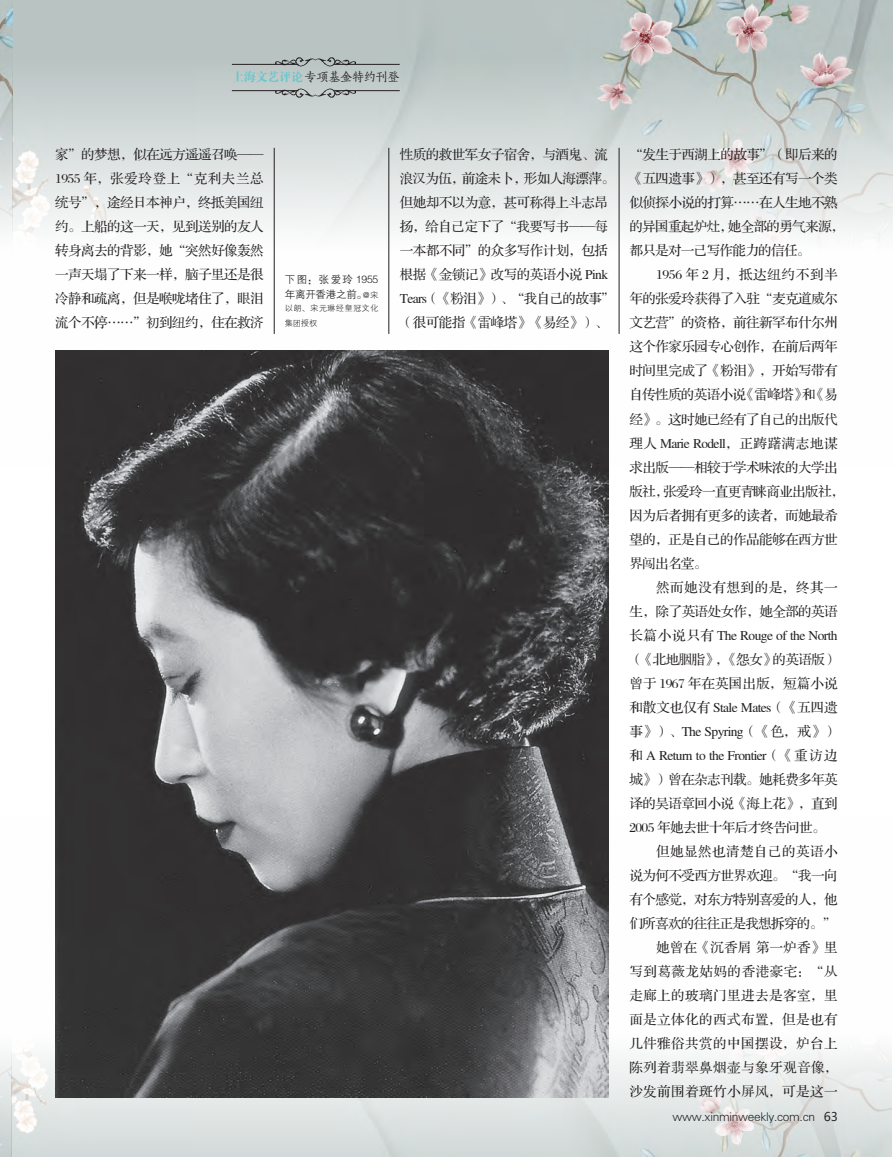
<style>
.page{position:relative;width:893px;height:1157px;background:#fff}
.page>*{position:absolute;margin:0;border:0;box-sizing:border-box;transform-origin:0 0}
.t1{font:13.5px/24px "FZS3 JW GB1 0";letter-spacing:-.035em;color:#231f20;text-align:justify}
.t2{font:13.5px "FZS3 JW GB1 0";letter-spacing:.035em;color:#231f20}
.t3{font:13.5px "FZS3 JW GB1 0";letter-spacing:.015em;color:#231f20}
.t4{font:13.5px "FZS3 JW GB1 0";letter-spacing:.05em;color:#231f20}
.t5{font:13.5px "FZS3 JW GB1 0";letter-spacing:.04em;color:#231f20}
.t6{font:13.5px "FZS3 JW GB1 0";letter-spacing:.045em;color:#231f20}
.t7{font:12.15px "FZSKBXKJW GB1 0";letter-spacing:-.025em;color:#231f20}
.t8{font:12px "FZXH1 JW GB1 0";letter-spacing:-.025em;color:#231f20}
.t9{font:10.5px/15px "FZZDXJW GB1 0";letter-spacing:-.025em;color:#231f20}
.t10{font:8.25px/15px "FZXH1 JW GB1 0";letter-spacing:.04em;color:#231f20}
.s1{font-family:"FZDBSJW GB1 0";color:#63c8cf}
.s2{font-family:"FZXH1 JW GB1 0";font-size:8.25px}
.s3{font-family:"Microsoft Ya Hei"}
</style>
<div class="page">
<img style="left:0;top:816px;width:892px;height:341px">
<img style="left:0;top:0;width:893px;height:467px">
<img style="left:276px;top:55px;width:80px;height:12px">
<hr style="left:232px;top:64px;width:67px;height:1px;background:#231f20">
<hr style="left:333px;top:64px;width:67px;height:1px;background:#231f20">
<img style="left:276px;top:88px;width:80px;height:12px">
<hr style="left:232px;top:90px;width:67px;height:1px;background:#231f20">
<hr style="left:333px;top:90px;width:67px;height:1px;background:#231f20">
<hr style="left:389px;top:148px;width:1px;height:186px;background:#231f20">
<hr style="left:619px;top:148px;width:1px;height:186px;background:#231f20">
<hr style="left:274px;top:148px;width:1px;height:186px;background:#231f20">
<img style="left:55px;top:350px;width:553px;height:747px">
<p class="t7" style="left:232px;top:71px;width:169px"><span class="s1">上海文艺评论</span>专项基金特约刊登</p>
<p class="t1" style="left:55px;top:143px;width:210px">家”的梦想，似在远方遥遥召唤—— 1955 年，张爱玲登上“克利夫兰总统号”，途经日本神户，终抵美国纽约。上船的这一天，见到送别的友人转身离去的背影，她“突然好像轰然一声天塌了下来一样，脑子里还是很冷静和疏离，但是喉咙堵住了，眼泪流个不停……”初到纽约，住在救济</p>
<p class="t1" style="left:400px;top:143px;width:217px;text-align:left">性质的救世军女子宿舍，与酒鬼、流浪汉为伍，前途未卜，形如人海漂萍。但她却不以为意，甚可称得上斗志昂扬，给自己定下了“我要写书——每一本都不同”的众多写作计划，包括根据《金锁记》改写的英语小说 Pink<br>Tears（《粉泪》）、“我自己的故事”（很可能指《雷峰塔》《易经》）、</p>
<p class="t1" style="left:629px;top:143px;width:210px">“发生于西湖上的故事”（即后来的</p>
<p class="t1" style="left:629px;top:167px;width:210px">《五四遗事》），甚至还有写一个类</p>
<p class="t1" style="left:629px;top:191px;width:210px">似侦探小说的打算……在人生地不熟</p>
<p class="t1" style="left:629px;top:215px;width:217px">的异国重起炉灶，她全部的勇气来源，</p>
<p class="t1" style="left:629px;top:239px;width:183px">都只是对一己写作能力的信任。</p>
<p class="t4" style="left:656px;top:268px;width:183px">1956 年 2 月，抵达纽约不到半</p>
<p class="t1" style="left:629px;top:287px;width:210px">年的张爱玲获得了入驻“麦克道威尔</p>
<p class="t1" style="left:629px;top:311px;width:210px">文艺营”的资格，前往新罕布什尔州</p>
<p class="t1" style="left:629px;top:335px;width:210px">这个作家乐园专心创作，在前后两年</p>
<p class="t1" style="left:629px;top:359px;width:210px">时间里完成了《粉泪》，开始写带有</p>
<p class="t1" style="left:629px;top:383px;width:210px">自传性质的英语小说《雷峰塔》和《易</p>
<p class="t1" style="left:629px;top:407px;width:210px">经》。这时她已经有了自己的出版代</p>
<p class="t1" style="left:629px;top:431px;width:210px">理人 Marie Rodell，正踌躇满志地谋</p>
<p class="t1" style="left:629px;top:455px;width:210px">求出版——相较于学术味浓的大学出</p>
<p class="t1" style="left:629px;top:479px;width:217px">版社，张爱玲一直更青睐商业出版社，</p>
<p class="t1" style="left:629px;top:503px;width:210px">因为后者拥有更多的读者，而她最希</p>
<p class="t1" style="left:629px;top:527px;width:210px">望的，正是自己的作品能够在西方世</p>
<p class="t1" style="left:629px;top:551px;width:79px">界闯出名堂。</p>
<p class="t6" style="left:656px;top:580px;width:183px">然而她没有想到的是，终其一</p>
<p class="t1" style="left:629px;top:599px;width:210px">生，除了英语处女作，她全部的英语</p>
<p class="t1" style="left:629px;top:623px;width:210px">长篇小说只有 The Rouge of the North</p>
<p class="t1" style="left:629px;top:647px;width:210px">（《北地胭脂》，《怨女》的英语版）</p>
<p class="t3" style="left:629px;top:676px;width:210px">曾于 1967 年在英国出版，短篇小说</p>
<p class="t1" style="left:629px;top:695px;width:210px">和散文也仅有 Stale Mates（《五四遗</p>
<p class="t1" style="left:629px;top:719px;width:210px">事》）、The Spyring（《色，戒》）</p>
<p class="t1" style="left:629px;top:743px;width:210px">和 A Return to the Frontier（《重访边</p>
<p class="t1" style="left:629px;top:767px;width:210px">城》）曾在杂志刊载。她耗费多年英</p>
<p class="t1" style="left:629px;top:791px;width:210px">译的吴语章回小说《海上花》，直到</p>
<p class="t1" style="left:629px;top:815px;width:198px">2005 年她去世十年后才终告问世。</p>
<p class="t2" style="left:656px;top:844px;width:183px">但她显然也清楚自己的英语小</p>
<p class="t1" style="left:629px;top:863px;width:210px">说为何不受西方世界欢迎。“我一向</p>
<p class="t1" style="left:629px;top:887px;width:210px">有个感觉，对东方特别喜爱的人，他</p>
<p class="t1" style="left:629px;top:911px;width:208px">们所喜欢的往往正是我想拆穿的。”</p>
<p class="t3" style="left:656px;top:940px;width:183px">她曾在《沉香屑 第一炉香》里</p>
<p class="t5" style="left:629px;top:964px;width:210px">写到葛薇龙姑妈的香港豪宅：“从</p>
<p class="t2" style="left:629px;top:988px;width:210px">走廊上的玻璃门里进去是客室，里</p>
<p class="t2" style="left:629px;top:1012px;width:210px">面是立体化的西式布置，但是也有</p>
<p class="t2" style="left:629px;top:1036px;width:210px">几件雅俗共赏的中国摆设，炉台上</p>
<p class="t2" style="left:629px;top:1060px;width:210px">陈列着翡翠鼻烟壶与象牙观音像，</p>
<p class="t2" style="left:629px;top:1084px;width:210px">沙发前围着斑竹小屏风，可是这一</p>
<p class="t9" style="left:285px;top:272px;width:95px">下图：张爱玲 1955年离开香港之前。<span class="s2">＠宋</span></p>
<p class="t10" style="left:285px;top:301px;width:95px">以朗、宋元琳经皇冠文化集团授权</p>
<p class="t8" style="left:673px;top:1109px;width:167px">www.xinminweekly.com.cn <span class="s3">63</span></p>
</div>
